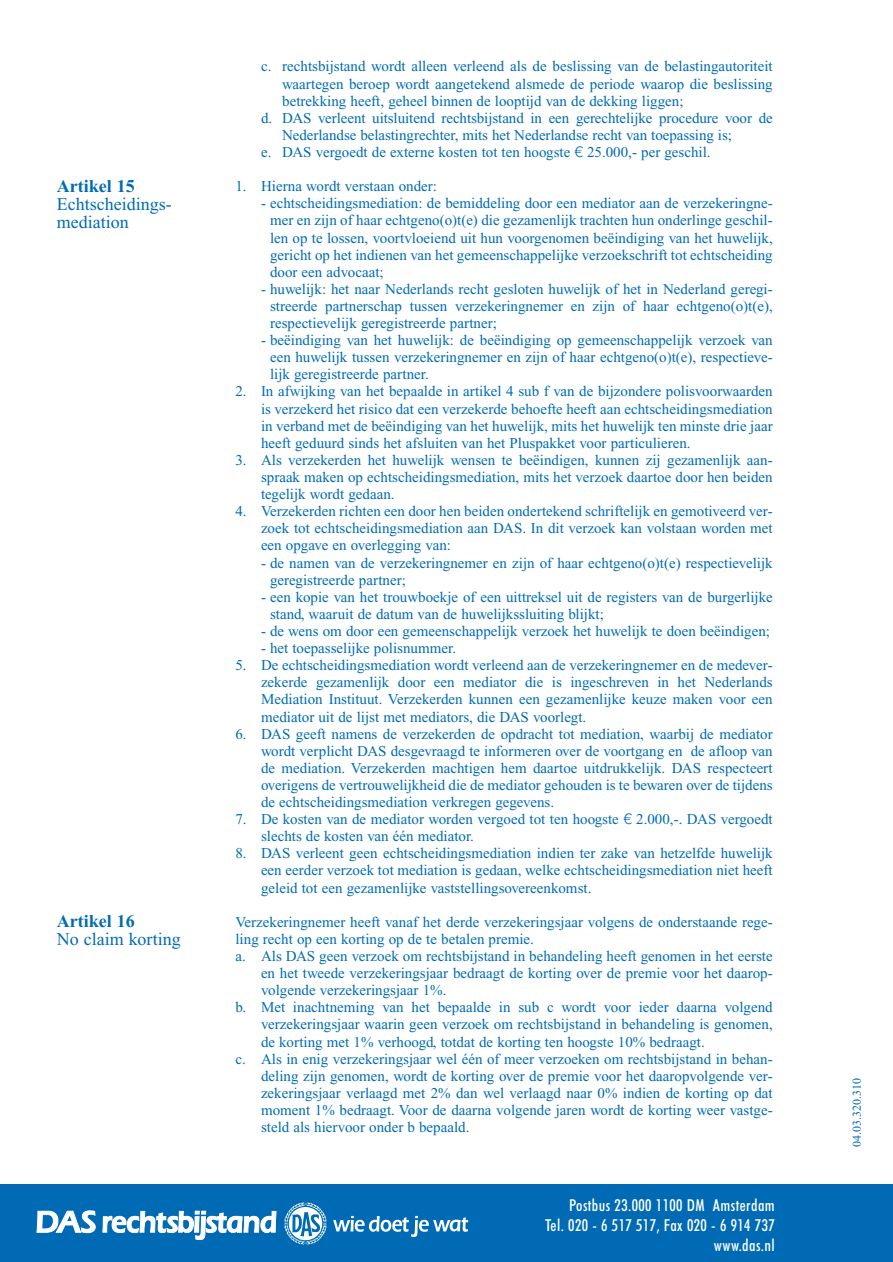
<style>
.page{position:relative;width:893px;height:1262px;background:#fff}
.page>*{position:absolute;margin:0;border:0;box-sizing:border-box;transform-origin:0 0}
.t1{font:18px/18px "Times New Roman";color:#006bb4}
.t2{font:700 18px "Times New Roman";color:#006bb4}
.t3{font:500 condensed 16.5px/19.8px "Futura BT";letter-spacing:.025em;color:#fff;text-align:right}
.t4{font:15px/17.1px "Times New Roman";color:#006bb4;text-align:justify}
.t5{font:12px "Times New Roman";color:#006bb4}
.s1{font-family:"LT Euro Money"}
</style>
<div class="page">
<div style="left:0;top:1184px;width:892px;height:77px;background:#006bb4"></div>
<svg style="left:102px;top:1210px;width:175px;height:30px"></svg>
<svg style="left:36px;top:1210px;width:60px;height:23px"></svg>
<svg style="left:333px;top:1215px;width:135px;height:21px"></svg>
<svg style="left:284px;top:1202px;width:42px;height:42px"></svg>
<p class="t2" style="left:57px;top:180px;width:79px">Artikel 15</p>
<p class="t1" style="left:57px;top:197px;width:116px">Echtscheidings&shy;mediation</p>
<p class="t2" style="left:57px;top:915px;width:79px">Artikel 16</p>
<p class="t1" style="left:57px;top:932px;width:126px">No claim korting</p>
<p class="t4" style="left:261px;top:59px;width:513px">c. rechtsbijstand wordt alleen verleend als de beslissing van de belastingautoriteit</p>
<p class="t4" style="left:282px;top:76px;width:492px">waartegen beroep wordt aangetekend alsmede de periode waarop die beslissing</p>
<p class="t4" style="left:282px;top:93px;width:403px">betrekking heeft, geheel binnen de looptijd van de dekking liggen;</p>
<p class="t4" style="left:261px;top:111px;width:513px">d. DAS verleent uitsluitend rechtsbijstand in een gerechtelijke procedure voor de</p>
<p class="t4" style="left:282px;top:128px;width:451px">Nederlandse belastingrechter, mits het Nederlandse recht van toepassing is;</p>
<p class="t4" style="left:261px;top:145px;width:451px">e. DAS vergoedt de externe kosten tot ten hoogste <span class="s1">3</span> 25.000,- per geschil.</p>
<p class="t4" style="left:235px;top:179px;width:203px">1. Hierna wordt verstaan onder:</p>
<p class="t4" style="left:270px;top:196px;width:504px;text-indent:-9px">- echtscheidingsmediation: de bemiddeling door een mediator aan de verzekeringne&shy;mer en zijn of haar echtgeno(o)t(e) die gezamenlijk trachten hun onderlinge geschil&shy;len op te lossen, voortvloeiend uit hun voorgenomen beëindiging van het huwelijk, gericht op het indienen van het gemeenschappelijke verzoekschrift tot echtscheiding door een advocaat;</p>
<p class="t4" style="left:270px;top:282px;width:504px;text-indent:-9px">- huwelijk: het naar Nederlands recht gesloten huwelijk of het in Nederland geregi&shy;streerde partnerschap tussen verzekeringnemer en zijn of haar echtgeno(o)t(e), respectievelijk geregistreerde partner;</p>
<p class="t4" style="left:270px;top:333px;width:504px;text-indent:-9px">- beëindiging van het huwelijk: de beëindiging op gemeenschappelijk verzoek van een huwelijk tussen verzekeringnemer en zijn of haar echtgeno(o)t(e), respectieve&shy;lijk geregistreerde partner.</p>
<p class="t4" style="left:261px;top:384px;width:513px;text-indent:-26px">2. In afwijking van het bepaalde in artikel 4 sub f van de bijzondere polisvoorwaarden is verzekerd het risico dat een verzekerde behoefte heeft aan echtscheidingsmediation in verband met de beëindiging van het huwelijk, mits het huwelijk ten minste drie jaar heeft geduurd sinds het afsluiten van het Pluspakket voor particulieren.</p>
<p class="t4" style="left:261px;top:453px;width:513px;text-indent:-26px">3. Als verzekerden het huwelijk wensen te beëindigen, kunnen zij gezamenlijk aan&shy;spraak maken op echtscheidingsmediation, mits het verzoek daartoe door hen beiden tegelijk wordt gedaan.</p>
<p class="t4" style="left:261px;top:504px;width:513px;text-indent:-26px">4. Verzekerden richten een door hen beiden ondertekend schriftelijk en gemotiveerd ver&shy;zoek tot echtscheidingsmediation aan DAS. In dit verzoek kan volstaan worden met een opgave en overlegging van:</p>
<p class="t4" style="left:270px;top:555px;width:504px;text-indent:-9px">- de namen van de verzekeringnemer en zijn of haar echtgeno(o)t(e) respectievelijk geregistreerde partner;</p>
<p class="t4" style="left:270px;top:589px;width:504px;text-indent:-9px">- een kopie van het trouwboekje of een uittreksel uit de registers van de burgerlijke stand, waaruit de datum van de huwelijkssluiting blijkt;</p>
<p class="t4" style="left:261px;top:624px;width:510px">- de wens om door een gemeenschappelijk verzoek het huwelijk te doen beëindigen;</p>
<p class="t4" style="left:261px;top:641px;width:196px">- het toepasselijke polisnummer.</p>
<p class="t4" style="left:261px;top:658px;width:513px;text-indent:-26px">5. De echtscheidingsmediation wordt verleend aan de verzekeringnemer en de medever&shy;zekerde gezamenlijk door een mediator die is ingeschreven in het Nederlands Mediation Instituut. Verzekerden kunnen een gezamenlijke keuze maken voor een mediator uit de lijst met mediators, die DAS voorlegt.</p>
<p class="t4" style="left:261px;top:726px;width:513px;text-indent:-26px">6. DAS geeft namens de verzekerden de opdracht tot mediation, waarbij de mediator wordt verplicht DAS desgevraagd te informeren over de voortgang en de afloop van de mediation. Verzekerden machtigen hem daartoe uitdrukkelijk. DAS respecteert overigens de vertrouwelijkheid die de mediator gehouden is te bewaren over de tijdens de echtscheidingsmediation verkregen gegevens.</p>
<p class="t4" style="left:261px;top:812px;width:513px;text-indent:-26px">7. De kosten van de mediator worden vergoed tot ten hoogste <span class="s1">3</span> 2.000,-. DAS vergoedt slechts de kosten van één mediator.</p>
<p class="t4" style="left:261px;top:846px;width:513px;text-indent:-26px">8. DAS verleent geen echtscheidingsmediation indien ter zake van hetzelfde huwelijk een eerder verzoek tot mediation is gedaan, welke echtscheidingsmediation niet heeft geleid tot een gezamenlijke vaststellingsovereenkomst.</p>
<p class="t4" style="left:235px;top:914px;width:539px">Verzekeringnemer heeft vanaf het derde verzekeringsjaar volgens de onderstaande rege-</p>
<p class="t4" style="left:235px;top:931px;width:300px">ling recht op een korting op de te betalen premie.</p>
<p class="t4" style="left:235px;top:948px;width:538px">a. Als DAS geen verzoek om rechtsbijstand in behandeling heeft genomen in het eerste</p>
<p class="t4" style="left:261px;top:966px;width:513px">en het tweede verzekeringsjaar bedraagt de korting over de premie voor het daarop-</p>
<p class="t4" style="left:261px;top:983px;width:187px">volgende verzekeringsjaar 1%.</p>
<p class="t4" style="left:235px;top:1000px;width:538px">b. Met inachtneming van het bepaalde in sub c wordt voor ieder daarna volgend</p>
<p class="t4" style="left:261px;top:1017px;width:513px">verzekeringsjaar waarin geen verzoek om rechtsbijstand in behandeling is genomen,</p>
<p class="t4" style="left:261px;top:1034px;width:445px">de korting met 1% verhoogd, totdat de korting ten hoogste 10% bedraagt.</p>
<p class="t4" style="left:235px;top:1051px;width:539px">c. Als in enig verzekeringsjaar wel één of meer verzoeken om rechtsbijstand in behan-</p>
<p class="t4" style="left:261px;top:1068px;width:513px">deling zijn genomen, wordt de korting over de premie voor het daaropvolgende ver-</p>
<p class="t4" style="left:261px;top:1085px;width:513px">zekeringsjaar verlaagd met 2% dan wel verlaagd naar 0% indien de korting op dat</p>
<p class="t4" style="left:261px;top:1102px;width:513px">moment 1% bedraagt. Voor de daarna volgende jaren wordt de korting weer vastge-</p>
<p class="t4" style="left:261px;top:1119px;width:210px">steld als hiervoor onder b bepaald.</p>
<p class="t3" style="left:545px;top:1197px;width:231px">Postbus 23.000 1100 DM Amsterdam<br>Tel. 020 - 6 517 517, Fax 020 - 6 914 737 www.das.nl</p>
<p class="t5" style="left:852px;top:1147px;width:70px;rotate:-90deg">04.03.320.310</p>
</div>
